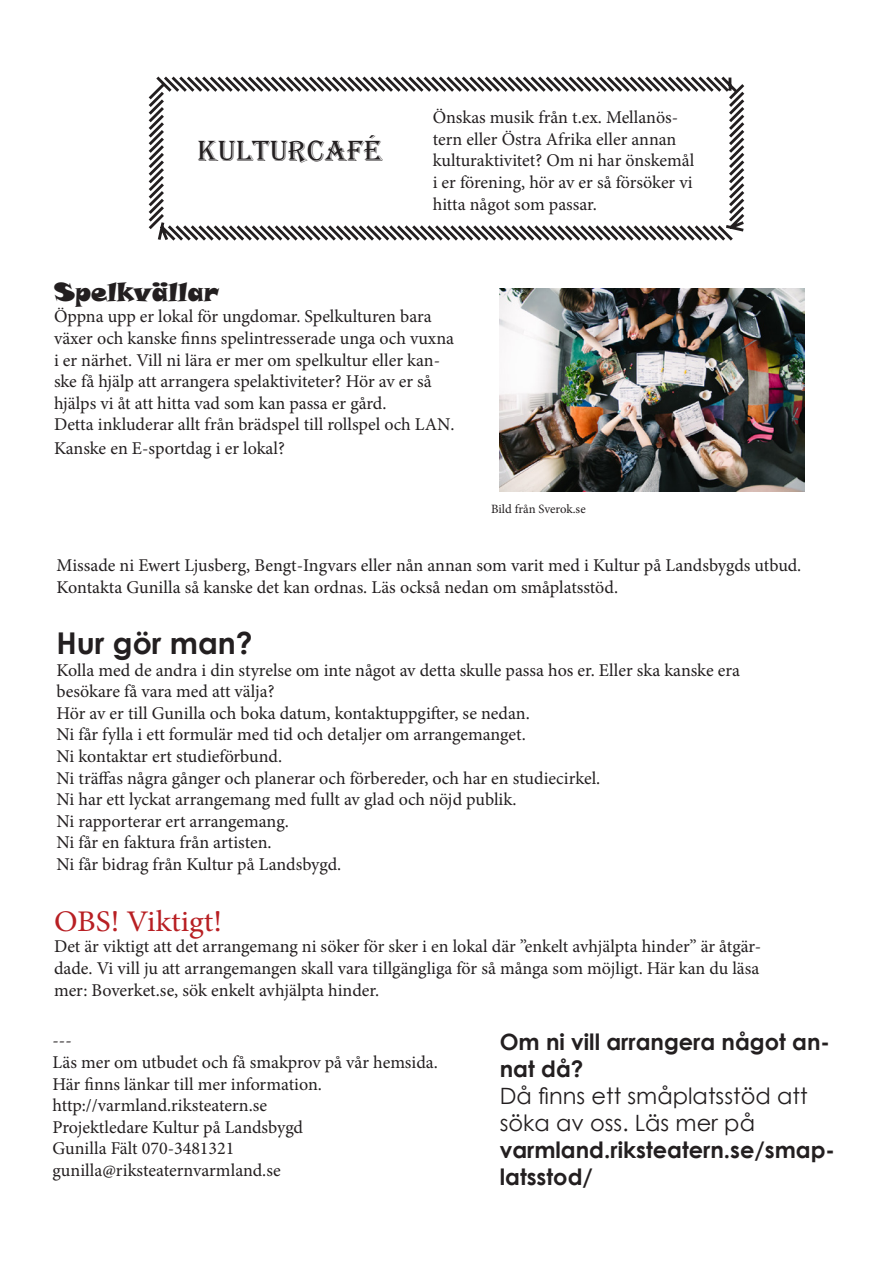
<style>
.page{position:relative;width:893px;height:1263px;background:#fff}
.page>*{position:absolute;margin:0;border:0;box-sizing:border-box;transform-origin:0 0}
.t1{font:30px "Minion Pro";color:#b81f23;scale:1.05 1}
.t2{font:700 30px "Century Gothic";color:#231f20}
.t3{font:30px "Algerian";color:#231f20}
.t4{font:25.5px "Snap ITC";color:#231f20}
.t5{font:700 22.5px/27px "Century Gothic";color:#231f20}
.t6{font:22.5px/27px "Century Gothic";color:#231f20}
.t7{font:18px/21.6px "Minion Pro";color:#231f20}
.t8{font:12.75px "Minion Pro";letter-spacing:-.005em;color:#231f20}
</style>
<div class="page">
<img style="left:500px;top:288px;width:305px;height:204px">
<svg style="left:148px;top:76px;width:597px;height:165px"></svg>
<p class="t3" style="left:197px;top:135px;width:186px">KULTURCAFÉ</p>
<p class="t7" style="left:433px;top:107px;width:263px">Önskas musik från t.ex. Mellanös&shy;tern eller Östra Afrika eller annan kulturaktivitet? Om ni har önskemål i er förening, hör av er så försöker vi hitta något som passar.</p>
<p class="t4" style="left:54px;top:275px;width:166px">Spelkvällar</p>
<p class="t7" style="left:54px;top:306px;width:402px">Öppna upp er lokal för ungdomar. Spelkulturen bara växer och kanske finns spelintresserade unga och vuxna i er närhet. Vill ni lära er mer om spelkultur eller kan&shy;ske få hjälp att arrangera spelaktiviteter? Hör av er så hjälps vi åt att hitta vad som kan passa er gård.</p>
<p class="t7" style="left:54px;top:413px;width:402px;line-height:23.4px">Detta inkluderar allt från brädspel till rollspel och LAN.<br>Kanske en E-sportdag i er lokal?</p>
<p class="t8" style="left:491px;top:500px;width:96px">Bild från Sverok.se</p>
<p class="t7" style="left:57px;top:555px;width:746px">Missade ni Ewert Ljusberg, Bengt-Ingvars eller nån annan som varit med i Kultur på Landsbygds utbud.<br>Kontakta Gunilla så kanske det kan ordnas. Läs också nedan om småplatsstöd.</p>
<p class="t2" style="left:57px;top:620px;width:198px">Hur gör man?</p>
<p class="t7" style="left:57px;top:659px;width:685px">Kolla med de andra i din styrelse om inte något av detta skulle passa hos er. Eller ska kanske era besökare få vara med att välja?</p>
<p class="t7" style="left:57px;top:702px;width:475px">Hör av er till Gunilla och boka datum, kontaktuppgifter, se nedan.</p>
<p class="t7" style="left:57px;top:724px;width:471px">Ni får fylla i ett formulär med tid och detaljer om arrangemanget.</p>
<p class="t7" style="left:57px;top:745px;width:227px">Ni kontaktar ert studieförbund.</p>
<p class="t7" style="left:57px;top:767px;width:545px">Ni träffas några gånger och planerar och förbereder, och har en studiecirkel.</p>
<p class="t7" style="left:57px;top:789px;width:461px">Ni har ett lyckat arrangemang med fullt av glad och nöjd publik.</p>
<p class="t7" style="left:57px;top:810px;width:234px">Ni rapporterar ert arrangemang.</p>
<p class="t7" style="left:57px;top:832px;width:217px">Ni får en faktura från artisten.</p>
<p class="t7" style="left:57px;top:853px;width:286px">Ni får bidrag från Kultur på Landsbygd.</p>
<p class="t1" style="left:54px;top:901px;width:162px">OBS! Viktigt!</p>
<p class="t7" style="left:54px;top:936px;width:709px;text-align:justify">Det är viktigt att det arrangemang ni söker för sker i en lokal där ”enkelt avhjälpta hinder” är åtgär&shy;dade. Vi vill ju att arrangemangen skall vara tillgängliga för så många som möjligt. Här kan du läsa mer: Boverket.se, sök enkelt avhjälpta hinder.</p>
<p class="t5" style="left:500px;top:1027px;width:332px">Om ni vill arrangera något an&shy;nat då?</p>
<p class="t6" style="left:500px;top:1082px;width:309px">Då finns ett småplatsstöd att söka av oss. Läs mer på</p>
<p class="t5" style="left:500px;top:1135px;width:337px">varmland.riksteatern.se/smap&shy;latsstod/</p>
<p class="t7" style="left:53px;top:1030px;width:21px">---</p>
<p class="t7" style="left:53px;top:1051px;width:387px">Läs mer om utbudet och få smakprov på vår hemsida.</p>
<p class="t7" style="left:53px;top:1073px;width:271px">Här finns länkar till mer information.</p>
<p class="t7" style="left:53px;top:1095px;width:216px">http://varmland.riksteatern.se</p>
<p class="t7" style="left:53px;top:1116px;width:252px">Projektledare Kultur på Landsbygd</p>
<p class="t7" style="left:53px;top:1138px;width:184px">Gunilla Fält 070-3481321</p>
<p class="t7" style="left:53px;top:1159px;width:230px">gunilla@riksteaternvarmland.se</p>
</div>
